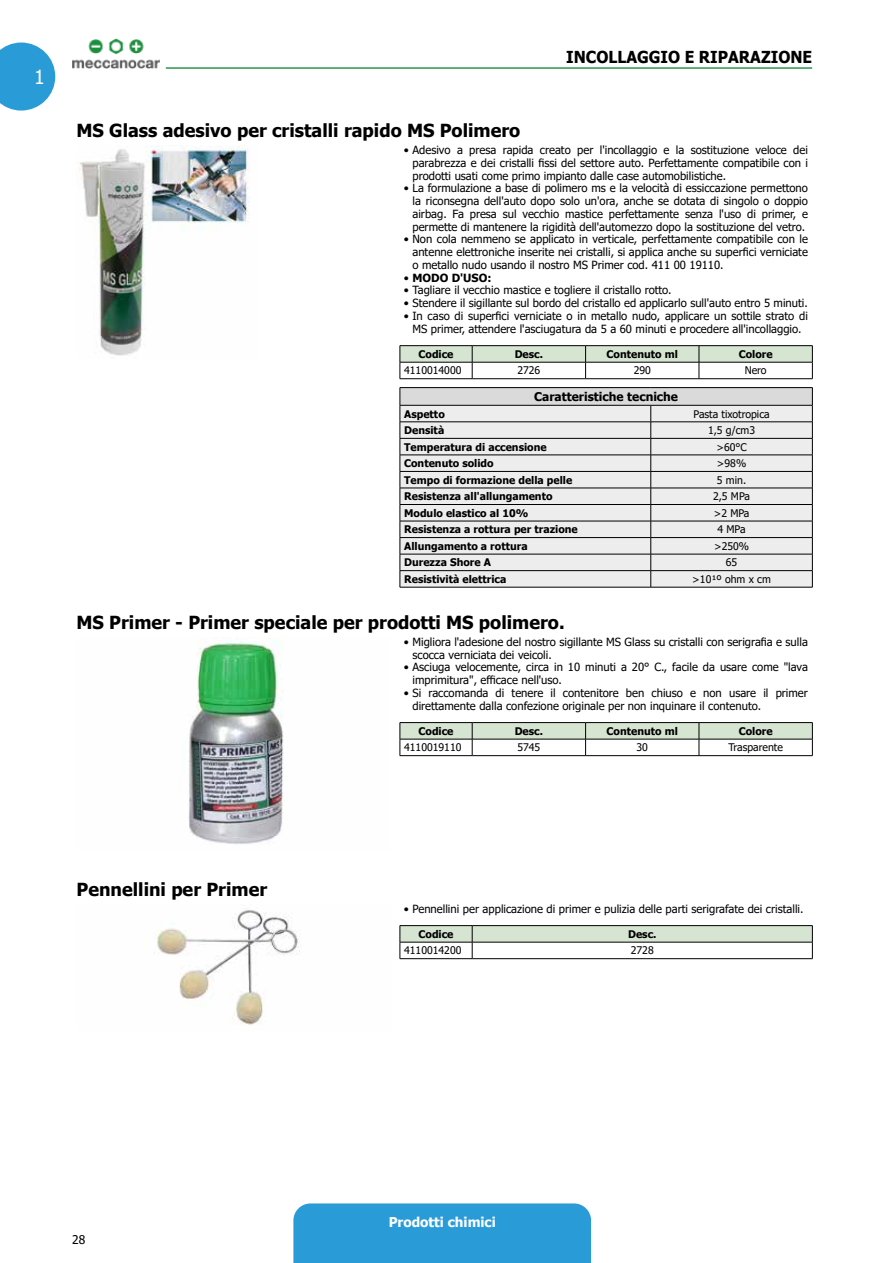
<style>
.page{position:relative;width:893px;height:1263px;background:#fff}
.page>*{position:absolute;margin:0;border:0;box-sizing:border-box;transform-origin:0 0}
.t1{font:19.5px "Tahoma";color:#fff}
.t2{font:700 18px "Tahoma";color:#000}
.t3{font:700 16.5px "Tahoma";color:#000;scale:.95 1}
.t4{font:700 13.5px "Tahoma";color:#fff}
.t5{font:700 12px "Tahoma";color:#000}
.t6{font:12px "Tahoma";color:#000}
.t7{font:11.25px/12.8px "Tahoma";color:#000;text-align:justify}
.t8{font:700 11.25px "Tahoma";color:#000}
.t9{font:700 10.5px "Tahoma";color:#000}
.t10{font:10.5px "Tahoma";color:#000}
.s1{font-weight:400}
</style>
<div class="page">
<div style="left:293px;top:1203px;width:298px;height:60px;background:#299cd8"></div>
<svg style="left:0;top:43px;width:55px;height:68px;background:#4aabde"></svg>
<img style="left:72px;top:38px;width:87px;height:31px">
<hr style="left:166px;top:67px;width:646px;height:2px;background:#28974e">
<img style="left:79px;top:146px;width:171px;height:210px">
<hr style="left:400px;top:345px;width:72px;height:1px;background:#000">
<hr style="left:472px;top:345px;width:114px;height:1px;background:#000">
<hr style="left:586px;top:345px;width:113px;height:1px;background:#000">
<hr style="left:699px;top:345px;width:114px;height:1px;background:#000">
<svg style="left:400px;top:346px;width:413px;height:32px"></svg>
<hr style="left:400px;top:378px;width:72px;height:1px;background:#000">
<hr style="left:472px;top:378px;width:114px;height:1px;background:#000">
<hr style="left:586px;top:378px;width:113px;height:1px;background:#000">
<hr style="left:699px;top:378px;width:114px;height:1px;background:#000">
<div style="left:400px;top:388px;width:412px;height:17px;background:#dadada"></div>
<div style="left:401px;top:406px;width:411px;height:181px;background:#ededed"></div>
<hr style="left:400px;top:387px;width:251px;height:1px;background:#000">
<hr style="left:651px;top:387px;width:162px;height:1px;background:#000">
<hr style="left:400px;top:405px;width:251px;height:1px;background:#000">
<hr style="left:651px;top:405px;width:162px;height:1px;background:#000">
<hr style="left:400px;top:422px;width:251px;height:1px;background:#000">
<hr style="left:651px;top:422px;width:162px;height:1px;background:#000">
<hr style="left:400px;top:438px;width:251px;height:1px;background:#000">
<hr style="left:651px;top:438px;width:162px;height:1px;background:#000">
<hr style="left:400px;top:455px;width:251px;height:1px;background:#000">
<hr style="left:651px;top:455px;width:162px;height:1px;background:#000">
<hr style="left:400px;top:471px;width:251px;height:1px;background:#000">
<hr style="left:651px;top:471px;width:162px;height:1px;background:#000">
<hr style="left:400px;top:488px;width:251px;height:1px;background:#000">
<hr style="left:651px;top:488px;width:162px;height:1px;background:#000">
<hr style="left:400px;top:504px;width:251px;height:1px;background:#000">
<hr style="left:651px;top:504px;width:162px;height:1px;background:#000">
<hr style="left:400px;top:521px;width:251px;height:1px;background:#000">
<hr style="left:651px;top:521px;width:162px;height:1px;background:#000">
<hr style="left:400px;top:537px;width:251px;height:1px;background:#000">
<hr style="left:651px;top:537px;width:162px;height:1px;background:#000">
<hr style="left:400px;top:554px;width:251px;height:1px;background:#000">
<hr style="left:651px;top:554px;width:162px;height:1px;background:#000">
<hr style="left:400px;top:570px;width:251px;height:1px;background:#000">
<svg style="left:400px;top:388px;width:1px;height:199px"></svg>
<hr style="left:651px;top:570px;width:162px;height:1px;background:#000">
<svg style="left:650px;top:405px;width:1px;height:182px"></svg>
<svg style="left:812px;top:388px;width:1px;height:199px"></svg>
<hr style="left:400px;top:587px;width:251px;height:1px;background:#000">
<hr style="left:651px;top:587px;width:162px;height:1px;background:#000">
<img style="left:189px;top:637px;width:95px;height:207px">
<svg style="left:400px;top:722px;width:413px;height:33px"></svg>
<hr style="left:400px;top:755px;width:72px;height:1px;background:#000">
<hr style="left:472px;top:755px;width:114px;height:1px;background:#000">
<hr style="left:586px;top:755px;width:113px;height:1px;background:#000">
<hr style="left:699px;top:755px;width:114px;height:1px;background:#000">
<img style="left:154px;top:910px;width:146px;height:115px">
<hr style="left:400px;top:925px;width:72px;height:1px;background:#000">
<hr style="left:472px;top:925px;width:341px;height:1px;background:#000">
<svg style="left:400px;top:926px;width:413px;height:32px"></svg>
<hr style="left:400px;top:958px;width:72px;height:1px;background:#000">
<hr style="left:472px;top:958px;width:341px;height:1px;background:#000">
<h1 class="t1" style="left:34px;top:64px;width:12px">1</h1>
<h3 class="t3" style="left:566px;top:45px;width:56px">Incollagg</h3>
<h3 class="t3" style="left:660px;top:45px;width:161px">io e riparazione</h3>
<h2 class="t2" style="left:77px;top:118px;width:445px">MS Glass adesivo per cristalli rapido MS Polimero</h2>
<p class="t7" style="left:412px;top:144px;width:397px;text-indent:-9px">• Adesivo a presa rapida creato per l'incollaggio e la sostituzione veloce dei parabrezza e dei cristalli fissi del settore auto. Perfettamente compatibile con i prodotti usati come primo impianto dalle case automobilistiche.</p>
<p class="t7" style="left:412px;top:183px;width:397px;text-indent:-9px">• La formulazione a base di polimero ms e la velocità di essiccazione permettono la riconsegna dell'auto dopo solo un'ora, anche se dotata di singolo o doppio airbag. Fa presa sul vecchio mastice perfettamente senza l'uso di primer, e permette di mantenere la rigidità dell'automezzo dopo la sostituzione del vetro.</p>
<p class="t7" style="left:412px;top:234px;width:397px;text-indent:-9px">• Non cola nemmeno se applicato in verticale, perfettamente compatibile con le antenne elettroniche inserite nei cristalli, si applica anche su superfici verniciate o metallo nudo usando il nostro MS Primer cod. 411 00 19110.</p>
<p class="t8" style="left:404px;top:270px;width:28px"><span class="s1">•</span> MODO</p>
<p class="t8" style="left:452px;top:270px;width:41px">D'USO:</p>
<p class="t7" style="left:404px;top:285px;width:269px">• Tagliare il vecchio mastice e togliere il cristallo rotto.</p>
<p class="t7" style="left:404px;top:297px;width:405px">• Stendere il sigillante sul bordo del cristallo ed applicarlo sull'auto entro 5 minuti.</p>
<p class="t7" style="left:404px;top:310px;width:405px;text-align:center">• In caso di superfici verniciate o in metallo nudo, applicare un sottile strato di<br>MS primer, attendere l'asciugatura da 5 a 60 minuti e procedere all'incollaggio.</p>
<p class="t9" style="left:418px;top:347px;width:37px">Codice</p>
<p class="t9" style="left:515px;top:347px;width:30px">Desc.</p>
<p class="t9" style="left:607px;top:347px;width:73px">Contenuto ml</p>
<p class="t9" style="left:739px;top:347px;width:35px">Colore</p>
<p class="t10" style="left:404px;top:364px;width:59px">4110014000</p>
<p class="t10" style="left:517px;top:364px;width:24px">2726</p>
<p class="t10" style="left:634px;top:364px;width:19px">290</p>
<p class="t10" style="left:745px;top:364px;width:23px">Nero</p>
<p class="t5" style="left:534px;top:388px;width:145px">Caratteristiche tecniche</p>
<p class="t9" style="left:404px;top:406px;width:42px">Aspetto</p>
<p class="t10" style="left:693px;top:407px;width:78px">Pasta tixotropica</p>
<p class="t9" style="left:404px;top:423px;width:42px">Densità</p>
<p class="t10" style="left:708px;top:423px;width:49px">1,5 g/cm3</p>
<p class="t9" style="left:404px;top:439px;width:144px">Temperatura di accensione</p>
<p class="t10" style="left:716px;top:440px;width:32px">&gt;60°C</p>
<p class="t9" style="left:404px;top:456px;width:91px">Contenuto solido</p>
<p class="t10" style="left:717px;top:456px;width:31px">&gt;98%</p>
<p class="t9" style="left:404px;top:472px;width:170px">Tempo di formazione della pelle</p>
<p class="t10" style="left:717px;top:473px;width:31px">5 min.</p>
<p class="t9" style="left:404px;top:489px;width:150px">Resistenza all'allungamento</p>
<p class="t10" style="left:713px;top:489px;width:39px">2,5 MPa</p>
<p class="t9" style="left:404px;top:506px;width:126px">Modulo elastico al 10%</p>
<p class="t10" style="left:714px;top:506px;width:37px">&gt;2 MPa</p>
<p class="t9" style="left:404px;top:522px;width:175px">Resistenza a rottura per trazione</p>
<p class="t10" style="left:717px;top:522px;width:30px">4 MPa</p>
<p class="t9" style="left:404px;top:539px;width:125px">Allungamento a rottura</p>
<p class="t10" style="left:714px;top:539px;width:37px">&gt;250%</p>
<p class="t9" style="left:404px;top:555px;width:88px">Durezza Shore A</p>
<p class="t10" style="left:726px;top:556px;width:13px">65</p>
<p class="t9" style="left:404px;top:572px;width:104px">Resistività elettrica</p>
<p class="t10" style="left:692px;top:572px;width:80px">&gt;10¹º ohm x cm</p>
<h2 class="t2" style="left:77px;top:610px;width:490px">MS Primer - Primer speciale per prodotti MS polimero.</h2>
<p class="t7" style="left:412px;top:636px;width:397px;text-indent:-9px">• Migliora l'adesione del nostro sigillante MS Glass su cristalli con serigrafia e sulla scocca verniciata dei veicoli.</p>
<p class="t7" style="left:412px;top:661px;width:397px;text-indent:-9px">• Asciuga velocemente, circa in 10 minuti a 20° C., facile da usare come "lava imprimitura", efficace nell'uso.</p>
<p class="t7" style="left:412px;top:687px;width:397px;text-indent:-9px">• Si raccomanda di tenere il contenitore ben chiuso e non usare il primer direttamente dalla confezione originale per non inquinare il contenuto.</p>
<p class="t9" style="left:418px;top:724px;width:37px">Codice</p>
<p class="t9" style="left:515px;top:724px;width:30px">Desc.</p>
<p class="t9" style="left:607px;top:724px;width:73px">Contenuto ml</p>
<p class="t9" style="left:739px;top:724px;width:35px">Colore</p>
<p class="t10" style="left:404px;top:740px;width:59px">4110019110</p>
<p class="t10" style="left:517px;top:740px;width:24px">5745</p>
<p class="t10" style="left:637px;top:740px;width:13px">30</p>
<p class="t10" style="left:728px;top:740px;width:56px">Trasparente</p>
<h2 class="t2" style="left:77px;top:876px;width:192px">Pennellini per Primer</h2>
<p class="t7" style="left:404px;top:903px;width:401px">• Pennellini per applicazione di primer e pulizia delle parti serigrafate dei cristalli.</p>
<p class="t9" style="left:418px;top:927px;width:37px">Codice</p>
<p class="t9" style="left:628px;top:927px;width:30px">Desc.</p>
<p class="t10" style="left:404px;top:943px;width:59px">4110014200</p>
<p class="t10" style="left:631px;top:943px;width:24px">2728</p>
<p class="t6" style="left:72px;top:1231px;width:15px">28</p>
<p class="t4" style="left:389px;top:1212px;width:109px">Prodotti chimici</p>
</div>
